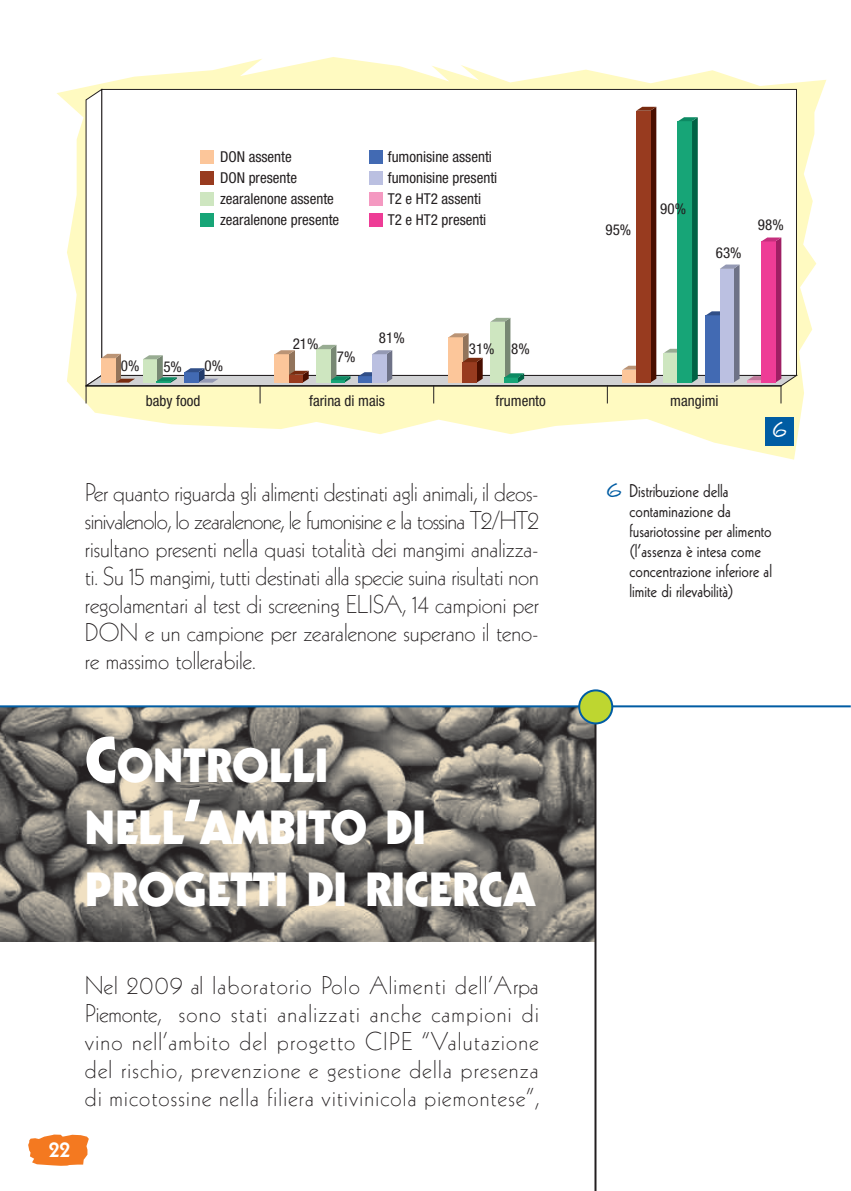
<style>
.page{position:relative;width:851px;height:1191px;background:#fff}
.page>*{position:absolute;margin:0;border:0;box-sizing:border-box;transform-origin:0 0}
.t1{font:900 46.4px/62px "Kabel";color:#fff}
.t2{font:300 25px/28px "Kabel";letter-spacing:.025em;color:#231f20;text-align:justify}
.t3{font:800 24px "Kabel";color:#fff}
.t4{font:700 20px "Daniel";color:#fff;scale:.8 1}
.t5{font:18px/20px "Kabel";color:#231f20;scale:.9 1}
.t6{font:condensed 15px/21px "Helvetica Neue";color:#231f20}
.s1{font-family:"Daniel";font-weight:700;color:#005ca3}
.s2{font-size:62px}
</style>
<div class="page">
<img style="left:0;top:707px;width:594px;height:234px">
<hr style="left:594px;top:706px;width:2px;height:485px;background:#231f20">
<hr style="left:0;top:705px;width:850px;height:2px;background:#005ca3">
<svg style="left:578px;top:689px;width:35px;height:35px"></svg>
<svg style="left:28px;top:1134px;width:61px;height:31px;background:#f58d42"></svg>
<svg style="left:57px;top:57px;width:769px;height:402px"></svg>
<svg style="left:85px;top:89px;width:713px;height:314px"></svg>
<div style="left:200px;top:150px;width:14px;height:13px;background:#fcc69a"></div>
<div style="left:200px;top:171px;width:14px;height:13px;background:#983b1f"></div>
<div style="left:200px;top:192px;width:14px;height:13px;background:#cee6c0"></div>
<div style="left:200px;top:213px;width:14px;height:13px;background:#17a577"></div>
<div style="left:369px;top:150px;width:14px;height:13px;background:#426ab3"></div>
<div style="left:369px;top:171px;width:14px;height:13px;background:#bbc0e1"></div>
<div style="left:369px;top:192px;width:14px;height:13px;background:#f499c1"></div>
<div style="left:369px;top:213px;width:14px;height:13px;background:#ee3c96"></div>
<div style="left:765px;top:417px;width:29px;height:29px;background:#005ca3"></div>
<p class="t6" style="left:220px;top:148px;width:121px">DON assente<br>DON presente zearalenone assente zearalenone presente</p>
<p class="t6" style="left:388px;top:148px;width:111px">fumonisine assenti fumonisine presenti<br>T2 e HT2 assenti<br>T2 e HT2 presenti</p>
<p class="t6" style="left:605px;top:220px;width:27px">95%</p>
<p class="t6" style="left:660px;top:199px;width:27px">90%</p>
<p class="t6" style="left:715px;top:243px;width:27px">63%</p>
<p class="t6" style="left:757px;top:215px;width:27px">98%</p>
<p class="t6" style="left:121px;top:357px;width:20px">0%</p>
<p class="t6" style="left:163px;top:358px;width:20px">5%</p>
<p class="t6" style="left:204px;top:357px;width:20px">0%</p>
<p class="t6" style="left:293px;top:334px;width:27px">21%</p>
<p class="t6" style="left:337px;top:347px;width:20px">7%</p>
<p class="t6" style="left:379px;top:329px;width:27px">81%</p>
<p class="t6" style="left:468px;top:339px;width:63px">31% 8%</p>
<p class="t6" style="left:146px;top:391px;width:56px">baby food</p>
<p class="t6" style="left:309px;top:391px;width:77px">farina di mais</p>
<p class="t6" style="left:495px;top:391px;width:52px">frumento</p>
<p class="t6" style="left:670px;top:391px;width:50px">mangimi</p>
<p class="t4" style="left:772px;top:418px;width:19px">6</p>
<p class="t2" style="left:85px;top:479px;width:455px">Per quanto riguarda gli alimenti destinati agli animali, il deos&shy;sinivalenolo, lo zearalenone, le fumonisine e la tossina T2/HT2 risultano presenti nella quasi totalità dei mangimi analizza&shy;ti. Su 15 mangimi, tutti destinati alla specie suina risultati non regolamentari al test di screening ELISA, 14 campioni per DON e un campione per zearalenone superano il teno&shy;re massimo tollerabile.</p>
<p class="t5" style="left:629px;top:482px;width:160px;text-indent:-23px"><span class="s1">6</span> Distribuzione della contaminazione da fusariotossine per alimento (l’assenza è intesa come concentrazione inferiore al limite di rilevabilità)</p>
<h1 class="t1" style="left:85px;top:738px;width:452px"><span class="s2">C</span>ONTROLLI<br>NELL<span class="s2">’</span>AMBITO DI<br>PROGETTI DI RICERCA</h1>
<p class="t3" style="left:49px;top:1139px;width:23px">22</p>
<p class="t2" style="left:85px;top:973px;width:455px">Nel 2009 al laboratorio Polo Alimenti dell’Arpa Piemonte, sono stati analizzati anche campioni di vino nell’ambito del progetto CIPE “Valutazione del rischio, prevenzione e gestione della presenza di micotossine nella filiera vitivinicola piemontese”,</p>
</div>
